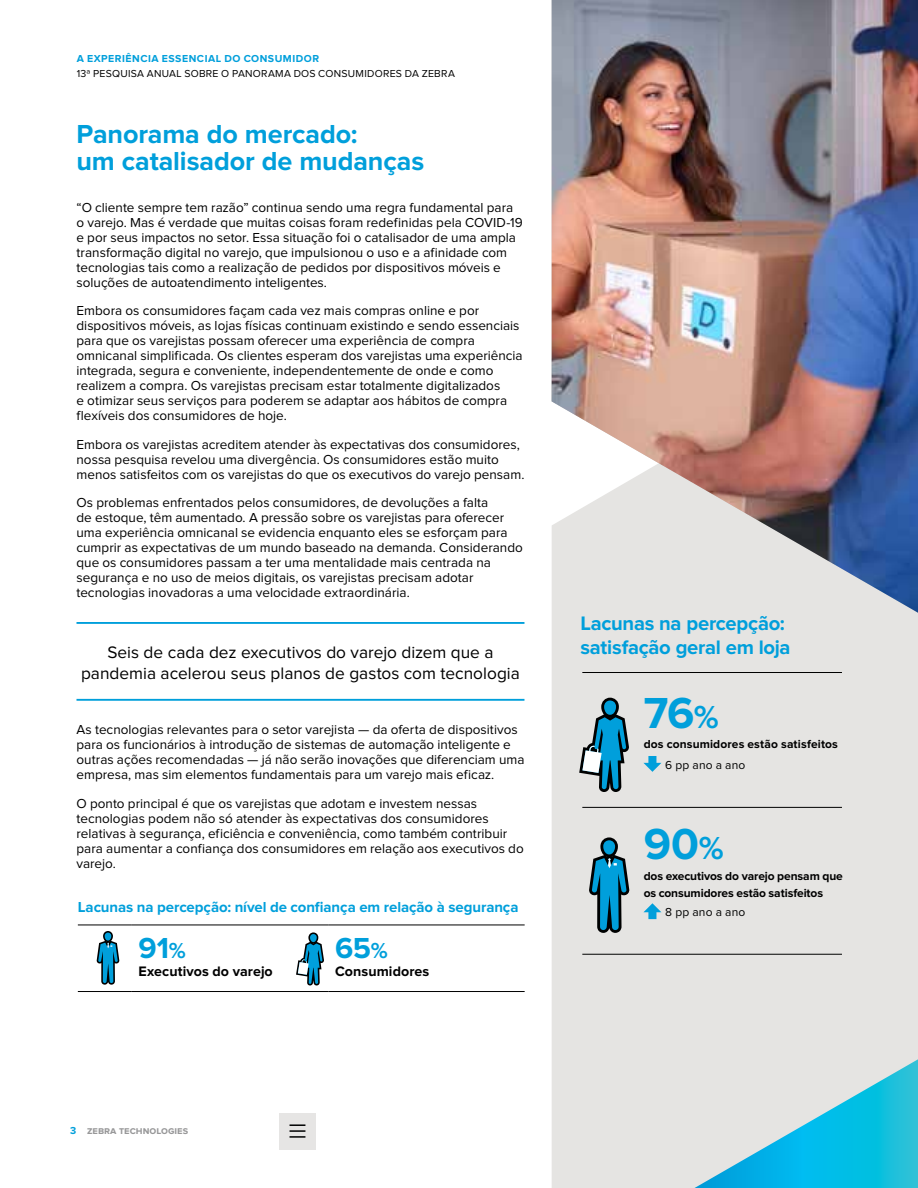
<style>
.page{position:relative;width:918px;height:1188px;background:#fff}
.page>*{position:absolute;margin:0;border:0;box-sizing:border-box;transform-origin:0 0}
.t1{font:700 45px "Proxima Nova";color:#009fdb}
.t2{font:700 30px "Proxima Nova";color:#009fdb}
.t3{font:700 27px/27px "Proxima Nova";letter-spacing:-.005em;color:#009fdb}
.t4{font:700 20.25px/24px "Proxima Nova";letter-spacing:-.01em;color:#009fdb}
.t5{font:17.25px/21px "Proxima Nova";color:#000;text-align:center}
.t6{font:700 15px "Proxima Nova";color:#009fdb}
.t7{font:700 14.25px "Proxima Nova";letter-spacing:.005em;color:#000}
.t8{font:13.5px/15px "Proxima Nova";color:#000}
.t9{font:700 12px/16.5px "Proxima Nova";letter-spacing:-.005em;color:#000}
.t10{font:12px "Proxima Nova";letter-spacing:.015em;color:#000}
.t11{font:10.5px "Proxima Nova";letter-spacing:.025em;color:#000}
.t12{font:700 10.5px "Proxima Nova";letter-spacing:.045em;color:#009fdb}
.t13{font:700 10.5px "Proxima Nova";color:#989899}
.s1{font-size:22.5px}
.s2{font-size:33px}
.s3{color:#009fdb}
</style>
<div class="page">
<div style="left:279px;top:1113px;width:37px;height:36px;background:#e6e5e4"></div>
<svg style="left:290px;top:1124px;width:15px;height:14px"></svg>
<div style="left:552px;top:613px;width:366px;height:575px;background:#e5e4e2"></div>
<svg style="left:579px;top:698px;width:50px;height:94px;background:#6fa0b2"></svg>
<svg style="left:643px;top:756px;width:18px;height:16px"></svg>
<svg style="left:589px;top:837px;width:41px;height:96px;background:#5393ab"></svg>
<svg style="left:643px;top:903px;width:18px;height:16px"></svg>
<svg style="left:695px;top:1059px;width:223px;height:129px;background:#77cfe2"></svg>
<img style="left:552px;top:0;width:366px;height:613px">
<hr style="left:582px;top:954px;width:260px;height:1px;background:#000">
<hr style="left:582px;top:807px;width:260px;height:1px;background:#000">
<hr style="left:582px;top:672px;width:260px;height:1px;background:#000">
<hr style="left:76px;top:622px;width:448px;height:2px;background:#009fdb">
<hr style="left:76px;top:699px;width:448px;height:2px;background:#009fdb">
<hr style="left:78px;top:991px;width:54px;height:1px;background:#000">
<hr style="left:132px;top:991px;width:196px;height:1px;background:#000">
<hr style="left:328px;top:991px;width:197px;height:1px;background:#000">
<hr style="left:78px;top:925px;width:54px;height:1px;background:#000">
<hr style="left:132px;top:925px;width:196px;height:1px;background:#000">
<hr style="left:328px;top:925px;width:197px;height:1px;background:#000">
<svg style="left:296px;top:932px;width:28px;height:54px"></svg>
<svg style="left:97px;top:931px;width:23px;height:54px"></svg>
<p class="t12" style="left:77px;top:53px;width:244px">A EXPERIÊNCIA ESSENCIAL DO CONSUMIDOR</p>
<p class="t11" style="left:77px;top:68px;width:380px">13ª PESQUISA ANUAL SOBRE O PANORAMA DOS CONSUMIDORES DA ZEBRA</p>
<h3 class="t3" style="left:76px;top:121px;width:349px">Panorama do mercado:<br>um catalisador de mudanças</h3>
<p class="t8" style="left:76px;top:201px;width:448px">“O cliente sempre tem razão” continua sendo uma regra fundamental para o varejo. Mas é verdade que muitas coisas foram redefinidas pela COVID-19 e por seus impactos no setor. Essa situação foi o catalisador de uma ampla transformação digital no varejo, que impulsionou o uso e a afinidade com tecnologias tais como a realização de pedidos por dispositivos móveis e soluções de autoatendimento inteligentes.</p>
<p class="t8" style="left:76px;top:304px;width:448px">Embora os consumidores façam cada vez mais compras online e por dispositivos móveis, as lojas físicas continuam existindo e sendo essenciais para que os varejistas possam oferecer uma experiência de compra omnicanal simplificada. Os clientes esperam dos varejistas uma experiência integrada, segura e conveniente, independentemente de onde e como realizem a compra. Os varejistas precisam estar totalmente digitalizados<br>e otimizar seus serviços para poderem se adaptar aos hábitos de compra flexíveis dos consumidores de hoje.</p>
<p class="t8" style="left:76px;top:438px;width:450px">Embora os varejistas acreditem atender às expectativas dos consumidores, nossa pesquisa revelou uma divergência. Os consumidores estão muito menos satisfeitos com os varejistas do que os executivos do varejo pensam.</p>
<p class="t8" style="left:76px;top:496px;width:448px">Os problemas enfrentados pelos consumidores, de devoluções a falta<br>de estoque, têm aumentado. A pressão sobre os varejistas para oferecer uma experiência omnicanal se evidencia enquanto eles se esforçam para cumprir as expectativas de um mundo baseado na demanda. Considerando que os consumidores passam a ter uma mentalidade mais centrada na segurança e no uso de meios digitais, os varejistas precisam adotar tecnologias inovadoras a uma velocidade extraordinária.</p>
<p class="t5" style="left:81px;top:642px;width:440px">Seis de cada dez executivos do varejo dizem que a pandemia acelerou seus planos de gastos com tecnologia</p>
<p class="t8" style="left:76px;top:723px;width:450px">As tecnologias relevantes para o setor varejista — da oferta de dispositivos para os funcionários à introdução de sistemas de automação inteligente e outras ações recomendadas — já não serão inovações que diferenciam uma empresa, mas sim elementos fundamentais para um varejo mais eficaz.</p>
<p class="t8" style="left:76px;top:796px;width:449px">O ponto principal é que os varejistas que adotam e investem nessas tecnologias podem não só atender às expectativas dos consumidores relativas à segurança, eficiência e conveniência, como também contribuir para aumentar a confiança dos consumidores em relação aos executivos do varejo.</p>
<p class="t6" style="left:78px;top:899px;width:442px">Lacunas na percepção: nível de confiança em relação à segurança</p>
<h2 class="t2" style="left:139px;top:931px;width:49px">91<span class="s1">%</span></h2>
<p class="t7" style="left:139px;top:963px;width:136px">Executivos do varejo</p>
<h2 class="t2" style="left:335px;top:931px;width:54px">65<span class="s1">%</span></h2>
<p class="t7" style="left:335px;top:963px;width:96px">Consumidores</p>
<h3 class="t4" style="left:580px;top:612px;width:212px">Lacunas na percepção: satisfação geral em loja</h3>
<h1 class="t1" style="left:644px;top:687px;width:77px">76<span class="s2">%</span></h1>
<p class="t9" style="left:644px;top:736px;width:196px">dos consumidores estão satisfeitos</p>
<p class="t10" style="left:665px;top:760px;width:82px">6 pp ano a ano</p>
<h1 class="t1" style="left:644px;top:819px;width:82px">90<span class="s2">%</span></h1>
<p class="t9" style="left:644px;top:868px;width:201px">dos executivos do varejo pensam que os consumidores estão satisfeitos</p>
<p class="t10" style="left:665px;top:906px;width:82px">8 pp ano a ano</p>
<p class="t13" style="left:70px;top:1124px;width:119px"><span class="s3">3</span> zebra technologies</p>
</div>
